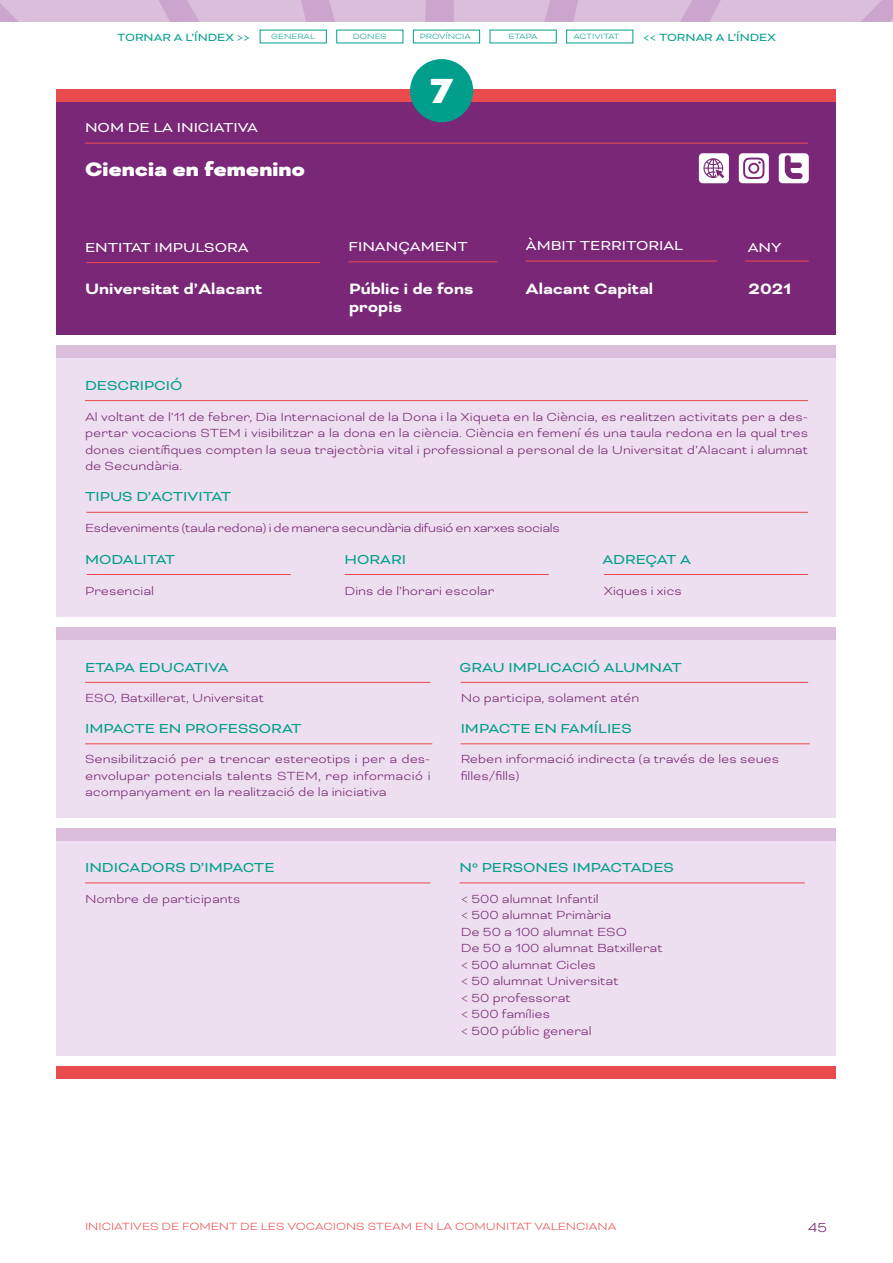
<style>
.page{position:relative;width:893px;height:1263px;background:#fff}
.page>*{position:absolute;margin:0;border:0;box-sizing:border-box;transform-origin:0 0}
.t1{font:900 40.2px "Bicyclette";color:#fff;scale:1.1 1}
.t2{font:900 22.5px "Bicyclette";color:#fff;scale:1.1 1}
.t3{font:700 17.25px/18px "Bicyclette";color:#fff;scale:1.1 1}
.t4{font:15px "Bicyclette";color:#009f8b;scale:1.1 1}
.t5{font:15px "Bicyclette";color:#fff;scale:1.1 1}
.t6{font:300 15px "Bicyclette";color:#792776;scale:1.1 1}
.t7{font:300 13.5px/16.5px "Bicyclette";color:#792776;scale:1.1 1}
.t8{font:300 13.5px "Bicyclette";letter-spacing:-.02em;color:#792776;scale:1.1 1}
.t9{font:300 12px "Bicyclette";color:#e94b4e;scale:1.1 1}
.t10{font:12px "Bicyclette";color:#009f8b;scale:1.1 1}
.t11{font:300 8.7px "Bicyclette";color:#009f8b;scale:1.1 1}
</style>
<div class="page">
<svg style="left:0;top:0;width:893px;height:21px;background:#d7b8d9"></svg>
<div style="left:57px;top:102px;width:779px;height:233px;background:#792776"></div>
<div style="left:57px;top:89px;width:779px;height:13px;background:#e94b4e"></div>
<hr style="left:85px;top:143px;width:723px;height:1px;background:#e94b4e">
<hr style="left:86px;top:262px;width:234px;height:1px;background:#e94b4e">
<hr style="left:348px;top:261px;width:149px;height:1px;background:#e94b4e">
<hr style="left:525px;top:261px;width:192px;height:1px;background:#e94b4e">
<hr style="left:745px;top:261px;width:64px;height:1px;background:#e94b4e">
<div style="left:410px;top:59px;width:63px;height:63px;background:#009f8b;border-radius:50%"></div>
<div style="left:57px;top:358px;width:779px;height:259px;background:#eddfef"></div>
<div style="left:57px;top:640px;width:779px;height:177px;background:#eddfef"></div>
<div style="left:57px;top:841px;width:779px;height:215px;background:#eddfef"></div>
<hr style="left:86px;top:512px;width:722px;height:1px;background:#e94b4e">
<hr style="left:87px;top:574px;width:204px;height:1px;background:#e94b4e">
<hr style="left:345px;top:574px;width:204px;height:1px;background:#e94b4e">
<hr style="left:604px;top:574px;width:204px;height:1px;background:#e94b4e">
<hr style="left:85px;top:400px;width:723px;height:1px;background:#e94b4e">
<hr style="left:85px;top:882px;width:345px;height:1px;background:#e94b4e">
<hr style="left:459px;top:882px;width:346px;height:1px;background:#e94b4e">
<hr style="left:85px;top:682px;width:345px;height:1px;background:#e94b4e">
<hr style="left:85px;top:743px;width:347px;height:1px;background:#e94b4e">
<hr style="left:461px;top:743px;width:349px;height:1px;background:#e94b4e">
<hr style="left:461px;top:682px;width:347px;height:1px;background:#e94b4e">
<div style="left:57px;top:345px;width:779px;height:13px;background:#dbbddc"></div>
<div style="left:57px;top:627px;width:779px;height:13px;background:#dbbddc"></div>
<div style="left:57px;top:828px;width:779px;height:13px;background:#dbbddc"></div>
<div style="left:57px;top:1066px;width:779px;height:13px;background:#e94b4e"></div>
<svg style="left:779px;top:153px;width:30px;height:30px"></svg>
<svg style="left:739px;top:153px;width:30px;height:30px"></svg>
<svg style="left:699px;top:153px;width:30px;height:30px"></svg>
<p class="t10" style="left:117px;top:30px;width:122px">TORNAR A L’ÍNDEX &gt;&gt;</p>
<p class="t11" style="left:271px;top:32px;width:41px">GENERAL</p>
<p class="t11" style="left:353px;top:32px;width:32px">DONES</p>
<p class="t11" style="left:420px;top:32px;width:48px">PROVÍNCIA</p>
<p class="t11" style="left:509px;top:32px;width:28px">ETAPA</p>
<p class="t11" style="left:573px;top:32px;width:43px">ACTIVITAT</p>
<p class="t10" style="left:643px;top:30px;width:122px">&lt;&lt; TORNAR A L’ÍNDEX</p>
<p class="t5" style="left:85px;top:119px;width:159px">NOM DE LA INICIATIVA</p>
<h2 class="t2" style="left:85px;top:156px;width:202px">Ciencia en femenino</h2>
<h1 class="t1" style="left:431px;top:67px;width:21px">7</h1>
<p class="t5" style="left:85px;top:238px;width:150px">ENTITAT IMPULSORA</p>
<p class="t5" style="left:348px;top:238px;width:110px">FINANÇAMENT</p>
<p class="t5" style="left:525px;top:237px;width:145px">ÀMBIT TERRITORIAL</p>
<p class="t5" style="left:748px;top:238px;width:32px">ANY</p>
<p class="t3" style="left:85px;top:280px;width:163px">Universitat d’Alacant</p>
<p class="t3" style="left:349px;top:280px;width:115px">Públic i de fons propis</p>
<p class="t3" style="left:525px;top:280px;width:118px">Alacant Capital</p>
<p class="t3" style="left:749px;top:280px;width:40px">2021</p>
<p class="t4" style="left:85px;top:376px;width:90px">DESCRIPCIÓ</p>
<p class="t7" style="left:85px;top:408px;width:659px;text-align:justify">Al voltant de l’11 de febrer, Dia Internacional de la Dona i la Xiqueta en la Ciència, es realitzen activitats per a des&shy;pertar vocacions STEM i visibilitzar a la dona en la ciència. Ciència en femení és una taula redona en la qual tres dones científiques compten la seua trajectòria vital i professional a personal de la Universitat d’Alacant i alumnat de Secundària.</p>
<p class="t4" style="left:85px;top:488px;width:134px">TIPUS D’ACTIVITAT</p>
<p class="t8" style="left:85px;top:520px;width:433px">Esdeveniments (taula redona) i de manera secundària difusió en xarxes socials</p>
<p class="t4" style="left:85px;top:550px;width:84px">MODALITAT</p>
<p class="t4" style="left:345px;top:550px;width:57px">HORARI</p>
<p class="t4" style="left:602px;top:550px;width:82px">ADREÇAT A</p>
<p class="t7" style="left:85px;top:582px;width:64px">Presencial</p>
<p class="t7" style="left:345px;top:582px;width:138px">Dins de l’horari escolar</p>
<p class="t7" style="left:604px;top:582px;width:73px">Xiques i xics</p>
<p class="t4" style="left:85px;top:658px;width:132px">ETAPA EDUCATIVA</p>
<p class="t4" style="left:459px;top:658px;width:204px">GRAU IMPLICACIÓ ALUMNAT</p>
<p class="t7" style="left:85px;top:689px;width:164px">ESO, Batxillerat, Universitat</p>
<p class="t7" style="left:461px;top:689px;width:164px">No participa, solament atén</p>
<p class="t4" style="left:85px;top:720px;width:198px">IMPACTE EN PROFESSORAT</p>
<p class="t4" style="left:461px;top:720px;width:157px">IMPACTE EN FAMÍLIES</p>
<p class="t7" style="left:85px;top:751px;width:316px;text-align:justify">Sensibilització per a trencar estereotips i per a des&shy;envolupar potencials talents STEM, rep informació i acompanyament en la realització de la iniciativa</p>
<p class="t7" style="left:461px;top:751px;width:291px">Reben informació indirecta (a través de les seues filles/fills)</p>
<p class="t4" style="left:85px;top:859px;width:174px">INDICADORS D’IMPACTE</p>
<p class="t4" style="left:459px;top:859px;width:196px">Nº PERSONES IMPACTADES</p>
<p class="t7" style="left:85px;top:890px;width:143px">Nombre de participants</p>
<p class="t7" style="left:461px;top:890px;width:185px">&lt; 500 alumnat Infantil<br>&lt; 500 alumnat Primària<br>De 50 a 100 alumnat ESO<br>De 50 a 100 alumnat Batxillerat &lt; 500 alumnat Cicles<br>&lt; 50 alumnat Universitat<br>&lt; 50 professorat<br>&lt; 500 famílies<br>&lt; 500 públic general</p>
<p class="t9" style="left:85px;top:1219px;width:485px">INICIATIVES DE FOMENT DE LES VOCACIONS STEAM EN LA COMUNITAT VALENCIANA</p>
<p class="t6" style="left:808px;top:1218px;width:19px">45</p>
</div>
